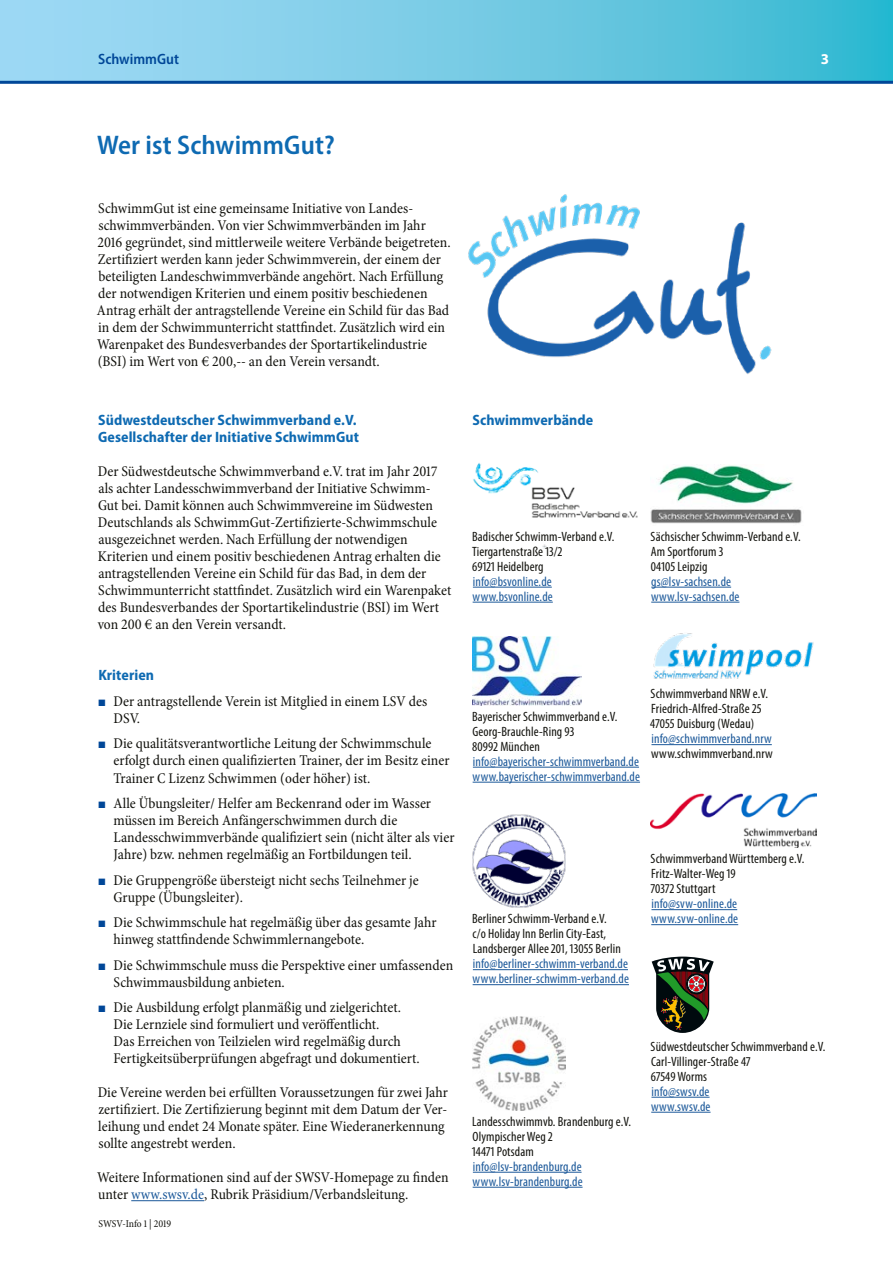
<style>
.page{position:relative;width:893px;height:1263px;background:#fff}
.page>*{position:absolute;margin:0;border:0;box-sizing:border-box;transform-origin:0 0}
.t1{font:600 semi-condensed 27px "Myriad Pro";letter-spacing:.005em;color:#0e6ab2}
.t2{font:condensed 15px/17px "Minion Pro";letter-spacing:.005em;color:#12120d}
.t3{font:700 semi-condensed 15px/17px "Myriad Pro";letter-spacing:.005em;color:#0e6ab2}
.t4{font:600 semi-condensed 15px "Myriad Pro";color:#004798}
.t5{font:700 15px "Myriad Pro";color:#fff}
.t6{font:condensed 13.5px/15px "Myriad Pro";letter-spacing:.01em;color:#12120d}
.t7{font:condensed 13.5px/15px "Myriad Pro";letter-spacing:.01em;color:#1b5899}
.t8{font:condensed 10.5px "Minion Pro";letter-spacing:-.005em;color:#12120d}
.s1{color:#1b5899}
</style>
<div class="page">
<hr style="left:131px;top:1200px;width:73px;height:1px;background:#1b5899">
<hr style="left:651px;top:587px;width:80px;height:1px;background:#1b5899">
<hr style="left:651px;top:602px;width:88px;height:1px;background:#1b5899">
<hr style="left:651px;top:744px;width:121px;height:1px;background:#1b5899">
<hr style="left:651px;top:909px;width:86px;height:1px;background:#1b5899">
<hr style="left:651px;top:924px;width:87px;height:1px;background:#1b5899">
<hr style="left:651px;top:1097px;width:58px;height:1px;background:#1b5899">
<hr style="left:651px;top:1112px;width:59px;height:1px;background:#1b5899">
<img style="left:651px;top:465px;width:151px;height:59px">
<img style="left:653px;top:633px;width:161px;height:46px">
<img style="left:651px;top:794px;width:166px;height:54px">
<svg style="left:652px;top:956px;width:62px;height:77px"></svg>
<hr style="left:473px;top:587px;width:79px;height:1px;background:#1b5899">
<hr style="left:473px;top:602px;width:80px;height:1px;background:#1b5899">
<hr style="left:473px;top:767px;width:166px;height:1px;background:#1b5899">
<hr style="left:473px;top:782px;width:167px;height:1px;background:#1b5899">
<hr style="left:473px;top:969px;width:155px;height:1px;background:#1b5899">
<hr style="left:473px;top:984px;width:156px;height:1px;background:#1b5899">
<hr style="left:473px;top:1172px;width:109px;height:1px;background:#1b5899">
<hr style="left:473px;top:1187px;width:110px;height:1px;background:#1b5899">
<img style="left:473px;top:463px;width:165px;height:55px">
<img style="left:472px;top:637px;width:109px;height:68px">
<img style="left:472px;top:814px;width:94px;height:94px">
<img style="left:472px;top:1016px;width:94px;height:94px">
<svg style="left:0;top:0;width:893px;height:81px;background:#72cae4"></svg>
<hr style="left:0;top:81px;width:893px;height:3px;background:#004798">
<svg style="left:542px;top:544px;width:5px;height:5px"></svg>
<img style="left:468px;top:194px;width:304px;height:180px">
<p class="t4" style="left:98px;top:49px;width:82px">SchwimmGut</p>
<p class="t5" style="left:821px;top:49px;width:10px">3</p>
<h1 class="t1" style="left:97px;top:128px;width:239px">Wer ist SchwimmGut?</h1>
<p class="t2" style="left:97px;top:200px;width:355px">SchwimmGut ist eine gemeinsame Initiative von Landes&shy;schwimmverbänden. Von vier Schwimmverbänden im Jahr 2016 gegründet, sind mittlerweile weitere Verbände beigetreten.<br>Zertifiziert werden kann jeder Schwimmverein, der einem der beteiligten Landeschwimmverbände angehört. Nach Erfüllung der notwendigen Kriterien und einem positiv beschiedenen Antrag erhält der antragstellende Vereine ein Schild für das Bad in dem der Schwimmunterricht stattfindet. Zusätzlich wird ein Warenpaket des Bundesverbandes der Sportartikelindustrie (BSI) im Wert von € 200,-- an den Verein versandt.</p>
<p class="t3" style="left:98px;top:411px;width:262px">Südwestdeutscher Schwimmverband e.V.<br>Gesellschafter der Initiative SchwimmGut</p>
<p class="t2" style="left:98px;top:463px;width:355px">Der Südwestdeutsche Schwimmverband e.V. trat im Jahr 2017 als achter Landesschwimmverband der Initiative Schwimm-Gut bei. Damit können auch Schwimmvereine im Südwesten Deutschlands als SchwimmGut-Zertifizierte-Schwimmschule ausgezeichnet werden. Nach Erfüllung der notwendigen Kriterien und einem positiv beschiedenen Antrag erhalten die antragstellenden Vereine ein Schild für das Bad, in dem der Schwimmunterricht stattfindet. Zusätzlich wird ein Warenpaket des Bundesverbandes der Sportartikelindustrie (BSI) im Wert von 200 € an den Verein versandt.</p>
<p class="t3" style="left:98px;top:666px;width:57px">Kriterien</p>
<p class="t2" style="left:114px;top:693px;width:315px">Der antragstellende Verein ist Mitglied in einem LSV des<br>DSV.</p>
<p class="t2" style="left:114px;top:735px;width:337px">Die qualitätsverantwortliche Leitung der Schwimmschule erfolgt durch einen qualifizierten Trainer, der im Besitz einer<br>Trainer C Lizenz Schwimmen (oder höher) ist.</p>
<p class="t2" style="left:114px;top:795px;width:342px">Alle Übungsleiter/ Helfer am Beckenrand oder im Wasser müssen im Bereich Anfängerschwimmen durch die Landesschwimmverbände qualifiziert sein (nicht älter als vier Jahre) bzw. nehmen regelmäßig an Fortbildungen teil.</p>
<p class="t2" style="left:114px;top:871px;width:307px">Die Gruppengröße übersteigt nicht sechs Teilnehmer je<br>Gruppe (Übungsleiter).</p>
<p class="t2" style="left:114px;top:914px;width:325px">Die Schwimmschule hat regelmäßig über das gesamte Jahr hinweg stattfindende Schwimmlernangebote.</p>
<p class="t2" style="left:114px;top:956px;width:341px">Die Schwimmschule muss die Perspektive einer umfassenden<br>Schwimmausbildung anbieten.</p>
<p class="t2" style="left:114px;top:999px;width:308px">Die Ausbildung erfolgt planmäßig und zielgerichtet.<br>Die Lernziele sind formuliert und veröffentlicht.<br>Das Erreichen von Teilzielen wird regelmäßig durch Fertigkeitsüberprüfungen abgefragt und dokumentiert.</p>
<p class="t2" style="left:98px;top:1084px;width:352px">Die Vereine werden bei erfüllten Voraussetzungen für zwei Jahr zertifiziert. Die Zertifizierung beginnt mit dem Datum der Ver&shy;leihung und endet 24 Monate später. Eine Wiederanerkennung sollte angestrebt werden.</p>
<p class="t2" style="left:97px;top:1169px;width:353px">Weitere Informationen sind auf der SWSV-Homepage zu finden unter <span class="s1">www.swsv.de</span>, Rubrik Präsidium/Verbandsleitung.</p>
<p class="t8" style="left:98px;top:1217px;width:74px">SWSV-Info 1 | 2019</p>
<p class="t3" style="left:472px;top:411px;width:122px">Schwimmverbände</p>
<p class="t6" style="left:472px;top:529px;width:144px">Badischer Schwimm-Verband e.V.<br>Tiergartenstraße 13/2<br>69121 Heidelberg</p>
<p class="t7" style="left:473px;top:574px;width:82px">info@bsvonline.de www.bsvonline.de</p>
<p class="t6" style="left:651px;top:529px;width:152px">Sächsischer Schwimm-Verband e.V.<br>Am Sportforum 3<br>04105 Leipzig</p>
<p class="t7" style="left:651px;top:574px;width:90px">gs@lsv-sachsen.de www.lsv-sachsen.de</p>
<p class="t6" style="left:472px;top:709px;width:147px">Bayerischer Schwimmverband e.V.<br>Georg-Brauchle-Ring 93<br>80992 München</p>
<p class="t7" style="left:473px;top:754px;width:169px">info@bayerischer-schwimmverband.de www.bayerischer-schwimmverband.de</p>
<p class="t6" style="left:650px;top:686px;width:119px">Schwimmverband NRW e.V.<br>Friedrich-Alfred-Straße 25<br>47055 Duisburg (Wedau)</p>
<p class="t7" style="left:651px;top:731px;width:122px">info@schwimmverband.nrw</p>
<p class="t6" style="left:651px;top:746px;width:123px">www.schwimmverband.nrw</p>
<p class="t6" style="left:472px;top:911px;width:150px">Berliner Schwimm-Verband e.V. c/o Holiday Inn Berlin City-East,<br>Landsberger Allee 201, 13055 Berlin</p>
<p class="t7" style="left:473px;top:956px;width:158px">info@berliner-schwimm-verband.de www.berliner-schwimm-verband.de</p>
<p class="t6" style="left:651px;top:851px;width:155px">Schwimmverband Württemberg e.V.<br>Fritz-Walter-Weg 19<br>70372 Stuttgart</p>
<p class="t7" style="left:651px;top:896px;width:88px">info@svw-online.de www.svw-online.de</p>
<p class="t6" style="left:472px;top:1114px;width:160px">Landesschwimmvb. Brandenburg e.V.<br>Olympischer Weg 2<br>14471 Potsdam</p>
<p class="t7" style="left:473px;top:1159px;width:111px">info@lsv-brandenburg.de www.lsv-brandenburg.de</p>
<p class="t6" style="left:651px;top:1039px;width:176px">Südwestdeutscher Schwimmverband e.V.<br>Carl-Villinger-Straße 47<br>67549 Worms</p>
<p class="t7" style="left:651px;top:1084px;width:61px">info@swsv.de www.swsv.de</p>
</div>
